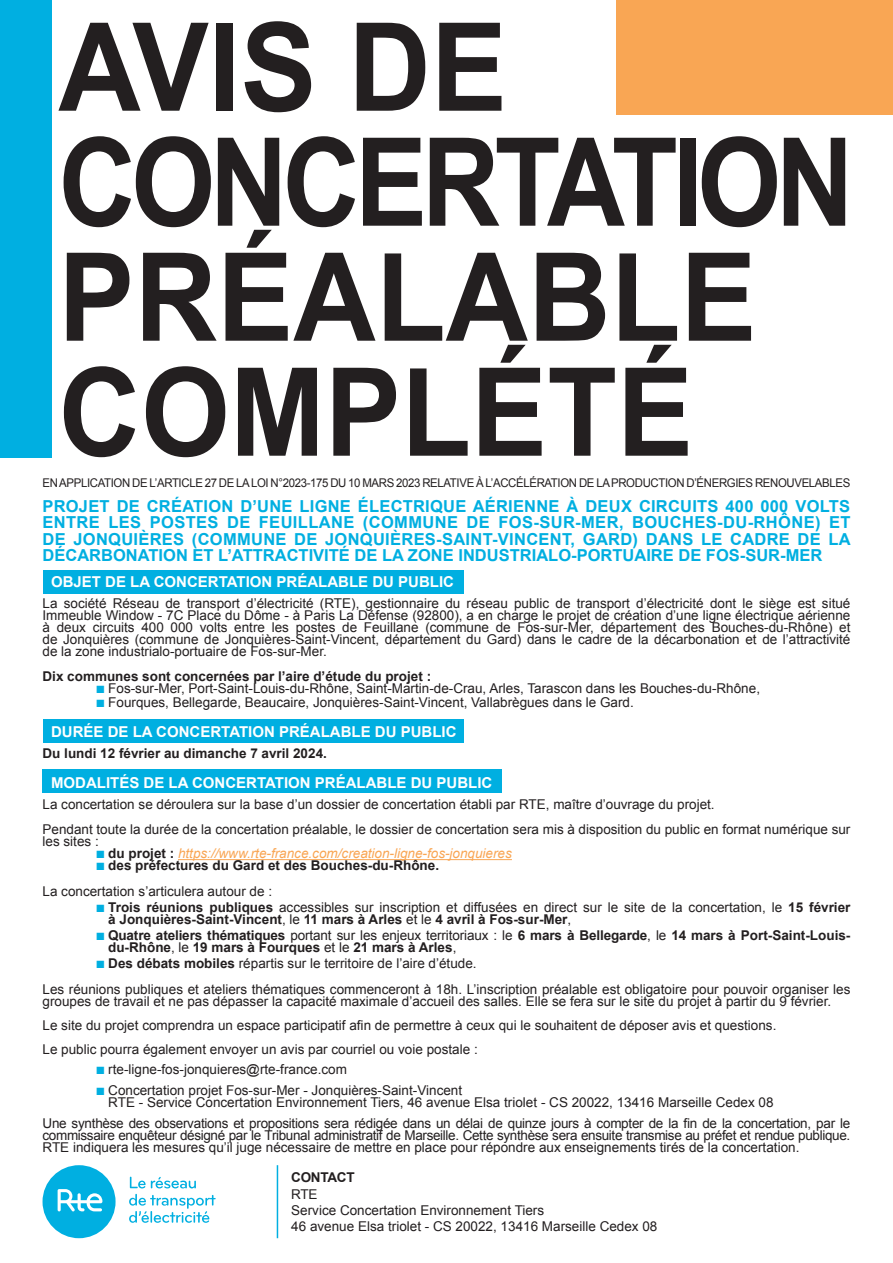
<style>
.page{position:relative;width:893px;height:1263px;background:#fff}
.page>*{position:absolute;margin:0;border:0;box-sizing:border-box;transform-origin:0 0}
.t1{font:700 122.85px/115.1px "Arial";letter-spacing:-.05em;color:#231f20;scale:.93 1}
.t2{font:700 122.85px "Arial";color:#231f20;scale:.93 1}
.t3{font:700 16.5px/16.5px "Arial";color:#00afe1;text-align:justify}
.t4{font:700 15px "Arial";color:#fff}
.t5{font:13.5px/12px "Arial";color:#231f20}
.t6{font:700 13.5px/12px "Arial";color:#231f20}
.t7{font:italic 13.5px "Arial";color:#f9a654}
.t8{font:700 13.5px "Arial";letter-spacing:-.02em;color:#231f20}
.t9{font:12px "Arial";letter-spacing:-.03em;color:#231f20;scale:.95 1}
.s1{color:#00afe1}
.s2{font-weight:700;font-style:normal;color:#231f20}
.s3{font-weight:400}
.s4{font-weight:700}
</style>
<div class="page">
<svg style="left:130px;top:1177px;width:66px;height:11px"></svg>
<svg style="left:129px;top:1194px;width:87px;height:29px"></svg>
<div style="left:43px;top:1165px;width:73px;height:73px;background:#00afe1;border-radius:50%"></div>
<svg style="left:58px;top:1189px;width:44px;height:22px"></svg>
<div style="left:0;top:0;width:51px;height:457px;background:#00afe1"></div>
<div style="left:617px;top:0;width:276px;height:115px;background:#f9a654"></div>
<div style="left:43px;top:770px;width:459px;height:23px;background:#00afe1"></div>
<div style="left:43px;top:570px;width:420px;height:23px;background:#00afe1"></div>
<div style="left:43px;top:720px;width:420px;height:23px;background:#00afe1"></div>
<hr style="left:178px;top:859px;width:334px;height:1px;background:#f9a654">
<hr style="left:277px;top:1165px;width:1px;height:73px;background:#00afe1">
<h1 class="t1" style="left:58px;top:14px;width:857px">AVIS DE<br>CONCERTATION<br>PRÉALABLE</h1>
<h1 class="t2" style="left:58px;top:332px;width:684px">COMPLÉTÉ</h1>
<p class="t3" style="left:43px;top:498px;width:810px">PROJET DE CRÉATION D’UNE LIGNE ÉLECTRIQUE AÉRIENNE À DEUX CIRCUITS 400 000 VOLTS ENTRE LES POSTES DE FEUILLANE (COMMUNE DE FOS-SUR-MER, BOUCHES-DU-RHÔNE) ET DE JONQUIÈRES (COMMUNE DE JONQUIÈRES-SAINT-VINCENT, GARD) DANS LE CADRE DE LA DÉCARBONATION ET L’ATTRACTIVITÉ DE LA ZONE INDUSTRIALO-PORTUAIRE DE FOS-SUR-MER</p>
<p class="t4" style="left:51px;top:572px;width:405px">OBJET DE LA CONCERTATION PRÉALABLE DU PUBLIC</p>
<p class="t5" style="left:43px;top:597px;width:809px;text-align:justify">La société Réseau de transport d’électricité (RTE), gestionnaire du réseau public de transport d’électricité dont le siège est situé Immeuble Window - 7C Place du Dôme - à Paris La Défense (92800), a en charge le projet de création d’une ligne électrique aérienne à deux circuits 400 000 volts entre les postes de Feuillane (commune de Fos-sur-Mer, département des Bouches-du-Rhône) et de Jonquières (commune de Jonquières-Saint-Vincent, département du Gard) dans le cadre de la décarbonation et de l’attractivité de la zone industrialo-portuaire de Fos-sur-Mer.</p>
<p class="t6" style="left:43px;top:671px;width:390px">Dix communes sont concernées par l’aire d’étude du projet :</p>
<p class="t5" style="left:97px;top:682px;width:665px"><span class="s1">■</span> Fos-sur-Mer, Port-Saint-Louis-du-Rhône, Saint-Martin-de-Crau, Arles, Tarascon dans les Bouches-du-Rhône,</p>
<p class="t5" style="left:97px;top:696px;width:539px"><span class="s1">■</span> Fourques, Bellegarde, Beaucaire, Jonquières-Saint-Vincent, Vallabrègues dans le Gard.</p>
<p class="t4" style="left:51px;top:722px;width:407px">DURÉE DE LA CONCERTATION PRÉALABLE DU PUBLIC</p>
<p class="t6" style="left:43px;top:747px;width:286px">Du lundi 12 février au dimanche 7 avril 2024.</p>
<p class="t4" style="left:51px;top:773px;width:443px">MODALITÉS DE LA CONCERTATION PRÉALABLE DU PUBLIC</p>
<p class="t5" style="left:43px;top:791px;width:809px;line-height:25.5px">La concertation se déroulera sur la base d’un dossier de concertation établi par RTE, maître d’ouvrage du projet.<br>Pendant toute la durée de la concertation préalable, le dossier de concertation sera mis à disposition du public en format numérique sur</p>
<p class="t5" style="left:43px;top:835px;width:58px">les sites :</p>
<p class="t7" style="left:97px;top:845px;width:417px"><span class="s1">■</span> <span class="s2">du projet :</span> https://www.rte-france.com/creation-ligne-fos-jonquieres</p>
<p class="t6" style="left:43px;top:853px;width:398px;line-height:25.5px;text-indent:54px"><span class="s1">■</span> des préfectures du Gard et des Bouches-du-Rhône.<br><span class="s3">La concertation s’articulera autour de :</span></p>
<p class="t6" style="left:108px;top:902px;width:744px;text-indent:-12px"><span class="s1">■</span> Trois réunions publiques <span class="s3">accessibles sur inscription et diffusées en direct sur le site de la concertation, le</span> 15 février à Jonquières-Saint-Vincent<span class="s3">, le</span> 11 mars à Arles <span class="s3">et le</span> 4 avril à Fos-sur-Mer<span class="s3">,</span></p>
<p class="t6" style="left:108px;top:930px;width:744px;text-indent:-12px"><span class="s1">■</span> Quatre ateliers thématiques <span class="s3">portant sur les enjeux territoriaux : le</span> 6 mars à Bellegarde<span class="s3">, le</span> 14 mars à Port-Saint-Louis&shy;du-Rhône<span class="s3">, le</span> 19 mars à Fourques <span class="s3">et le</span> 21 mars à Arles<span class="s3">,</span></p>
<p class="t5" style="left:43px;top:951px;width:809px;line-height:25.5px;text-indent:54px"><span class="s1">■</span> <span class="s4">Des débats mobiles</span> répartis sur le territoire de l’aire d’étude.<br>Les réunions publiques et ateliers thématiques commenceront à 18h. L’inscription préalable est obligatoire pour pouvoir organiser les</p>
<p class="t5" style="left:43px;top:989px;width:790px;line-height:24px">groupes de travail et ne pas dépasser la capacité maximale d’accueil des salles. Elle se fera sur le site du projet à partir du 9 février.<br>Le site du projet comprendra un espace participatif afin de permettre à ceux qui le souhaitent de déposer avis et questions.<br>Le public pourra également envoyer un avis par courriel ou voie postale :</p>
<p class="t5" style="left:97px;top:1064px;width:252px"><span class="s1">■</span> rte-ligne-fos-jonquieres@rte-france.com</p>
<p class="t5" style="left:108px;top:1084px;width:667px;text-indent:-12px"><span class="s1">■</span> Concertation projet Fos-sur-Mer - Jonquières-Saint-Vincent<br>RTE - Service Concertation Environnement Tiers, 46 avenue Elsa triolet - CS 20022, 13416 Marseille Cedex 08</p>
<p class="t5" style="left:43px;top:1117px;width:809px;text-align:justify">Une synthèse des observations et propositions sera rédigée dans un délai de quinze jours à compter de la fin de la concertation, par le commissaire enquêteur désigné par le Tribunal administratif de Marseille. Cette synthèse sera ensuite transmise au préfet et rendue publique.<br>RTE indiquera les mesures qu’il juge nécessaire de mettre en place pour répondre aux enseignements tirés de la concertation.</p>
<p class="t8" style="left:291px;top:1169px;width:65px">CONTACT</p>
<p class="t5" style="left:291px;top:1186px;width:368px;line-height:16.2px">RTE<br>Service Concertation Environnement Tiers<br>46 avenue Elsa triolet - CS 20022, 13416 Marseille Cedex 08</p>
<p class="t9" style="left:43px;top:475px;width:852px">EN APPLICATION DE L’ARTICLE 27 DE LA LOI N°2023-175 DU 10 MARS 2023 RELATIVE À L’ACCÉLÉRATION DE LA PRODUCTION D’ÉNERGIES RENOUVELABLES</p>
</div>
